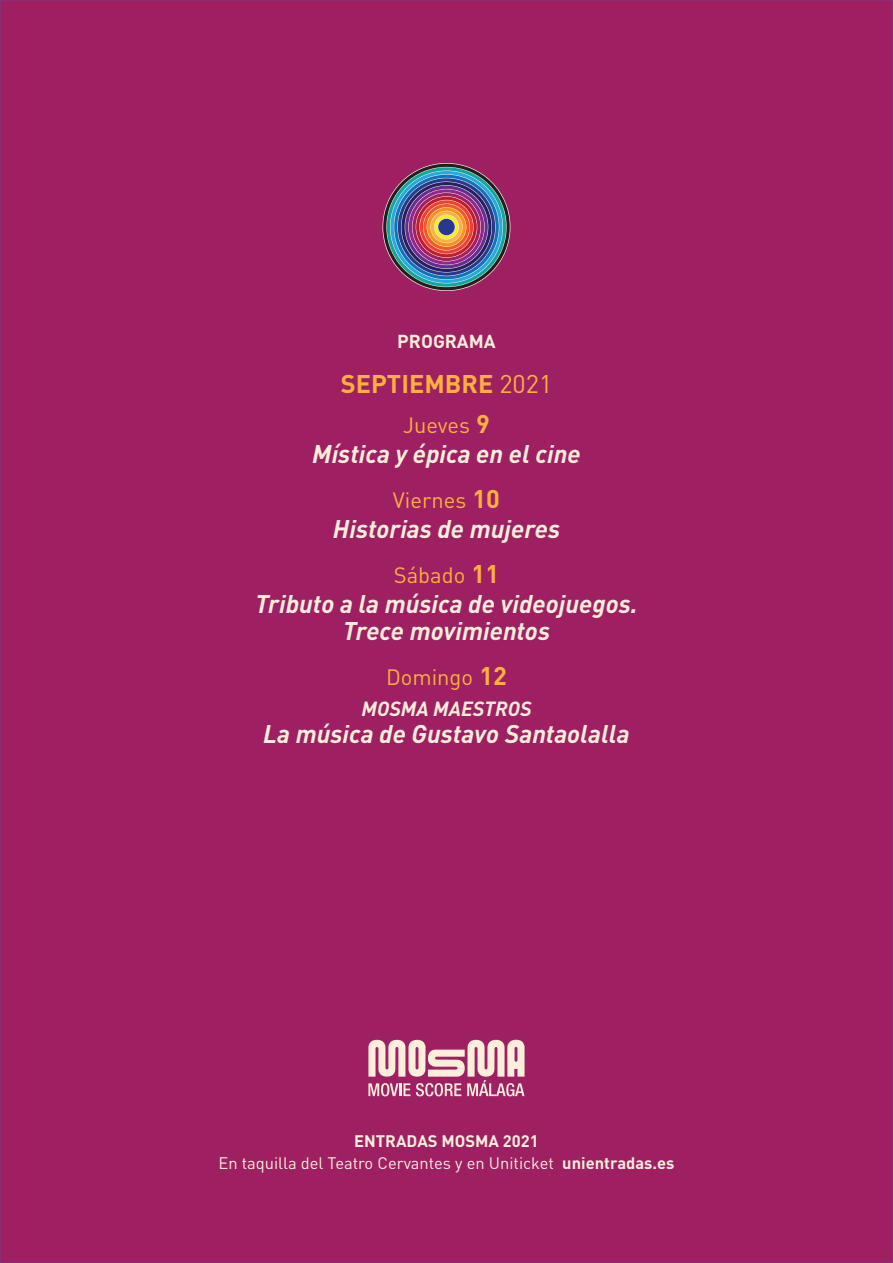
<style>
.page{position:relative;width:893px;height:1263px;background:#9e1f62}
.page>*{position:absolute;margin:0;border:0;box-sizing:border-box;transform-origin:0 0}
.t1{font:italic 700 25.35px "DIN Pro";color:#fbeeda}
.t2{font:700 25.35px "DIN Pro";color:#fbb03f}
.t3{font:21.9px "DIN Pro";color:#fbb03f}
.t4{font:italic 700 20.25px "DIN Pro";color:#fbeeda}
.t5{font:700 18.6px "DIN Pro";color:#fbeeda}
.t6{font:16.5px "DIN Pro";color:#fbeeda}
.t7{font:700 16.5px "DIN Pro";color:#fbeeda}
.s1{font-weight:400}
.s2{font-weight:700;font-size:25.35px}
.s3{font-weight:700}
</style>
<div class="page">
<svg style="left:368px;top:1040px;width:157px;height:56px"></svg>
<svg style="left:383px;top:164px;width:127px;height:126px"></svg>
<div style="left:438px;top:219px;width:17px;height:16px;background:#283890;border-radius:50%"></div>
<p class="t5" style="left:397px;top:329px;width:100px">PROGRAMA</p>
<p class="t2" style="left:341px;top:366px;width:213px">SEPTIEMBRE <span class="s1">2021</span></p>
<p class="t3" style="left:403px;top:410px;width:88px">Jueves <span class="s2">9</span></p>
<p class="t1" style="left:312px;top:433px;width:270px">Mística y épica en el cine</p>
<p class="t3" style="left:393px;top:485px;width:109px">Viernes <span class="s2">10</span></p>
<p class="t1" style="left:333px;top:508px;width:229px">Historias de mujeres</p>
<p class="t3" style="left:394px;top:560px;width:107px">Sábado <span class="s2">11</span></p>
<p class="t1" style="left:255px;top:583px;width:384px">Tributo a la música de videojuegos.</p>
<p class="t1" style="left:343px;top:610px;width:209px">Trece movimientos</p>
<p class="t3" style="left:386px;top:662px;width:122px">Domingo <span class="s2">12</span></p>
<p class="t4" style="left:361px;top:692px;width:172px">MOSMA MAESTROS</p>
<p class="t1" style="left:263px;top:713px;width:368px">La música de Gustavo Santaolalla</p>
<p class="t7" style="left:354px;top:1130px;width:186px">ENTRADAS MOSMA 2021</p>
<p class="t6" style="left:218px;top:1152px;width:458px">En taquilla del Teatro Cervantes y en Uniticket <span class="s3">unientradas.es</span></p>
</div>
